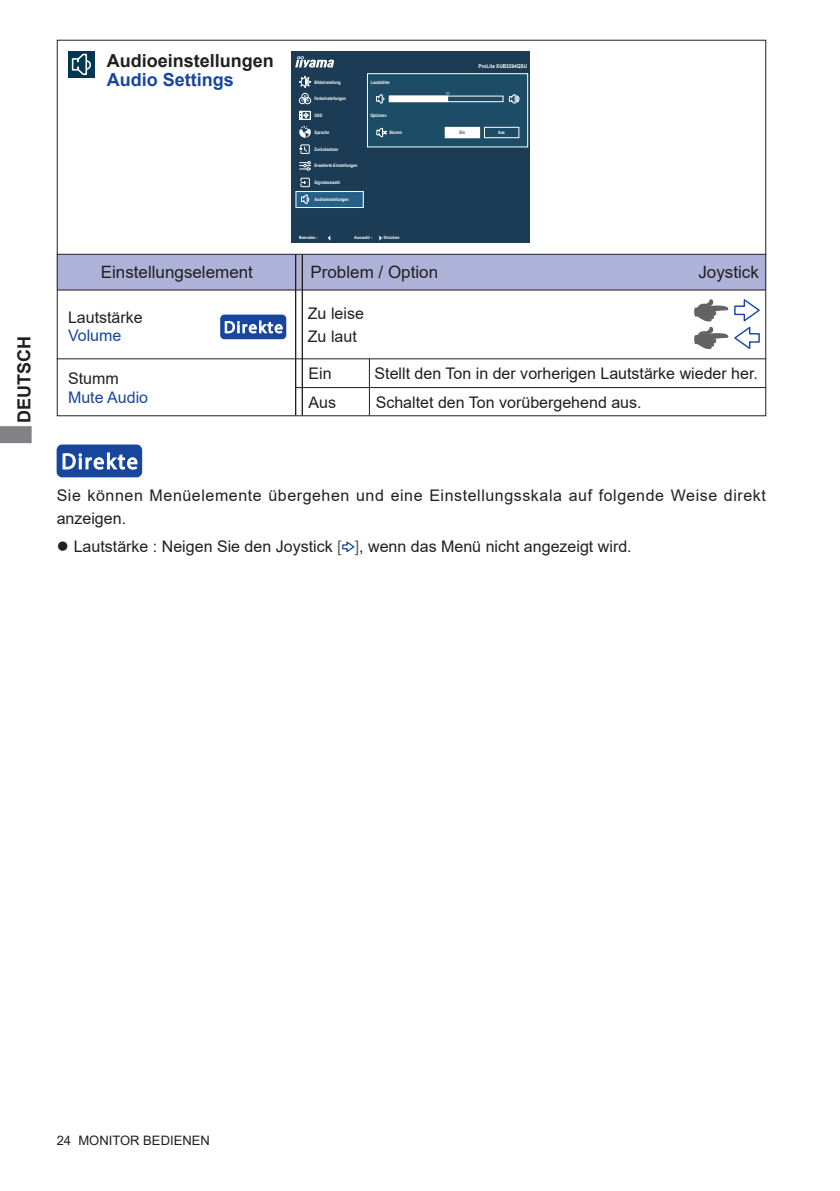
<style>
.page{position:relative;width:840px;height:1191px;background:#fff}
.page>*{position:absolute;margin:0;border:0;box-sizing:border-box;transform-origin:0 0}
.t1{font:700 18px "Arial";color:#231f20}
.t2{font:700 18px "Arial";color:#18469d}
.t3{font:17px "Arial";color:#231f20}
.t4{font:16px/22.6px "Arial";color:#231f20}
.t5{font:16px/22.6px "Arial";letter-spacing:.035em;color:#231f20}
.t6{font:16px "Arial";color:#18469d}
.t7{font:13px "Arial";color:#231f20}
.t8{font:700 5.2px "Arial";color:#fff;scale:.9 1}
.t9{font:700 4.6px "Arial";color:#fff;scale:.8 1}
.t10{font:700 4.6px "Arial";color:#1d4c67;scale:.8 1}
.t11{font:700 4.2px "Arial";color:#fff;scale:.9 1}
.s1{font-family:"Koz Go Pr 6 N";font-weight:400}
.s2{color:#636366}
</style>
<div class="page">
<svg style="left:0;top:426px;width:32px;height:17px"></svg>
<div style="left:57px;top:254px;width:708px;height:36px;background:#aeb2d8"></div>
<hr style="left:57px;top:289px;width:708px;height:1px;background:#231f20">
<hr style="left:57px;top:254px;width:708px;height:1px;background:#231f20">
<hr style="left:295px;top:254px;width:1px;height:161px;background:#231f20">
<hr style="left:301px;top:254px;width:2px;height:161px;background:#231f20">
<hr style="left:57px;top:358px;width:708px;height:1px;background:#231f20">
<hr style="left:295px;top:387px;width:470px;height:1px;background:#231f20">
<hr style="left:369px;top:359px;width:1px;height:56px;background:#231f20">
<svg style="left:342px;top:541px;width:13px;height:11px"></svg>
<div style="left:221px;top:315px;width:64px;height:23px;background:#18469d;border-radius:3px"></div>
<div style="left:220px;top:314px;width:66px;height:25px;border:2px solid #18469d;border-radius:3px"></div>
<svg style="left:224px;top:320px;width:59px;height:14px"></svg>
<div style="left:58px;top:445px;width:83px;height:31px;background:#18469d;border-radius:5px"></div>
<div style="left:57px;top:444px;width:85px;height:33px;border:2px solid #18469d;border-radius:5px"></div>
<svg style="left:62px;top:452px;width:76px;height:18px"></svg>
<div style="left:68px;top:51px;width:27px;height:27px;background:#003852"></div>
<svg style="left:71px;top:53px;width:20px;height:23px"></svg>
<div style="left:291px;top:51px;width:239px;height:192px;background:#1b3c54"></div>
<svg style="left:295px;top:56px;width:39px;height:11px"></svg>
<div style="left:296px;top:191px;width:67px;height:16px;background:#246087"></div>
<div style="left:295px;top:191px;width:68px;height:17px;border:1px solid #fff"></div>
<svg style="left:299px;top:76px;width:12px;height:12px"></svg>
<svg style="left:299px;top:161px;width:12px;height:10px"></svg>
<div style="left:301px;top:93px;width:7px;height:7px;border:1px solid #fff;border-radius:50%"></div>
<div style="left:299px;top:97px;width:6px;height:7px;border:1px solid #fff;border-radius:50%"></div>
<div style="left:304px;top:97px;width:7px;height:7px;border:1px solid #fff;border-radius:50%"></div>
<svg style="left:301px;top:95px;width:7px;height:7px"></svg>
<svg style="left:299px;top:126px;width:11px;height:12px"></svg>
<div style="left:300px;top:145px;width:9px;height:9px;border:1px solid #fff"></div>
<svg style="left:299px;top:146px;width:8px;height:6px"></svg>
<div style="left:300px;top:178px;width:9px;height:9px;border:1px solid #fff"></div>
<svg style="left:301px;top:194px;width:8px;height:10px"></svg>
<div style="left:299px;top:111px;width:12px;height:9px;border:1px solid #fff"></div>
<svg style="left:299px;top:111px;width:9px;height:8px"></svg>
<svg style="left:379px;top:235px;width:3px;height:6px"></svg>
<div style="left:367px;top:74px;width:160px;height:73px;background:#1d4c67"></div>
<div style="left:367px;top:73px;width:160px;height:74px;border:1px solid #fff"></div>
<div style="left:445px;top:127px;width:34px;height:11px;background:#fff"></div>
<div style="left:484px;top:127px;width:35px;height:11px;border:1px solid #fff"></div>
<svg style="left:376px;top:94px;width:8px;height:10px"></svg>
<div style="left:389px;top:96px;width:58px;height:6px;background:#fff"></div>
<div style="left:389px;top:96px;width:114px;height:6px;border:1px solid #fff"></div>
<svg style="left:508px;top:94px;width:11px;height:10px"></svg>
<svg style="left:376px;top:128px;width:10px;height:9px"></svg>
<svg style="left:694px;top:299px;width:66px;height:51px"></svg>
<p class="t1" style="left:11px;top:422px;width:88px;rotate:-90deg">DEUTSCH</p>
<p class="t1" style="left:107px;top:48px;width:169px">Audioeinstellungen</p>
<p class="t2" style="left:107px;top:67px;width:129px">Audio Settings</p>
<p class="t8" style="left:478px;top:62px;width:55px">ProLite XUB3294QSU</p>
<p class="t9" style="left:314px;top:79px;width:35px">Bildeinstellung</p>
<p class="t9" style="left:314px;top:95px;width:41px">Farbeinstellungen</p>
<p class="t9" style="left:314px;top:112px;width:11px">OSD</p>
<p class="t9" style="left:314px;top:146px;width:31px">Zurücksetzen</p>
<p class="t9" style="left:370px;top:79px;width:25px">Lautstärke</p>
<p class="t9" style="left:370px;top:112px;width:22px">Optionen</p>
<p class="t9" style="left:314px;top:129px;width:20px">Sprache</p>
<p class="t9" style="left:314px;top:162px;width:55px">Erweiterte Einstellungen</p>
<p class="t9" style="left:314px;top:179px;width:34px">Signalauswahl</p>
<p class="t9" style="left:314px;top:196px;width:44px">Audioeinstellungen</p>
<p class="t11" style="left:299px;top:235px;width:22px">Beenden :</p>
<p class="t11" style="left:354px;top:235px;width:22px">Auswahl :</p>
<p class="t11" style="left:382px;top:235px;width:20px"><span class="s1">/</span>Drücken</p>
<p class="t9" style="left:389px;top:129px;width:17px">Stumm</p>
<p class="t10" style="left:459px;top:129px;width:9px">Ein</p>
<p class="t9" style="left:497px;top:129px;width:10px">Aus</p>
<p class="t3" style="left:101px;top:261px;width:154px">Einstellungselement</p>
<p class="t3" style="left:310px;top:261px;width:129px">Problem / Option</p>
<p class="t3" style="left:698px;top:261px;width:62px">Joystick</p>
<p class="t4" style="left:68px;top:306px;width:76px">Lautstärke</p>
<p class="t6" style="left:68px;top:324px;width:55px">Volume</p>
<p class="t4" style="left:68px;top:367px;width:52px">Stumm</p>
<p class="t6" style="left:68px;top:386px;width:82px">Mute Audio</p>
<p class="t4" style="left:308px;top:302px;width:58px">Zu leise<br>Zu laut</p>
<p class="t4" style="left:308px;top:359px;width:29px;line-height:29.2px">Ein<br>Aus</p>
<p class="t4" style="left:374px;top:358px;width:385px;line-height:29.4px">Stellt den Ton in der vorherigen Lautstärke wieder her.<br>Schaltet den Ton vorübergehend aus.</p>
<p class="t5" style="left:57px;top:484px;width:710px">Sie können Menüelemente übergehen und eine Einstellungsskala auf folgende Weise direkt anzeigen.</p>
<p class="t4" style="left:57px;top:535px;width:576px">● Lautstärke : Neigen Sie den Joystick <span class="s2">[ ]</span>, wenn das Menü nicht angezeigt wird.</p>
<p class="t7" style="left:57px;top:1131px;width:154px">24 MONITOR BEDIENEN</p>
</div>
